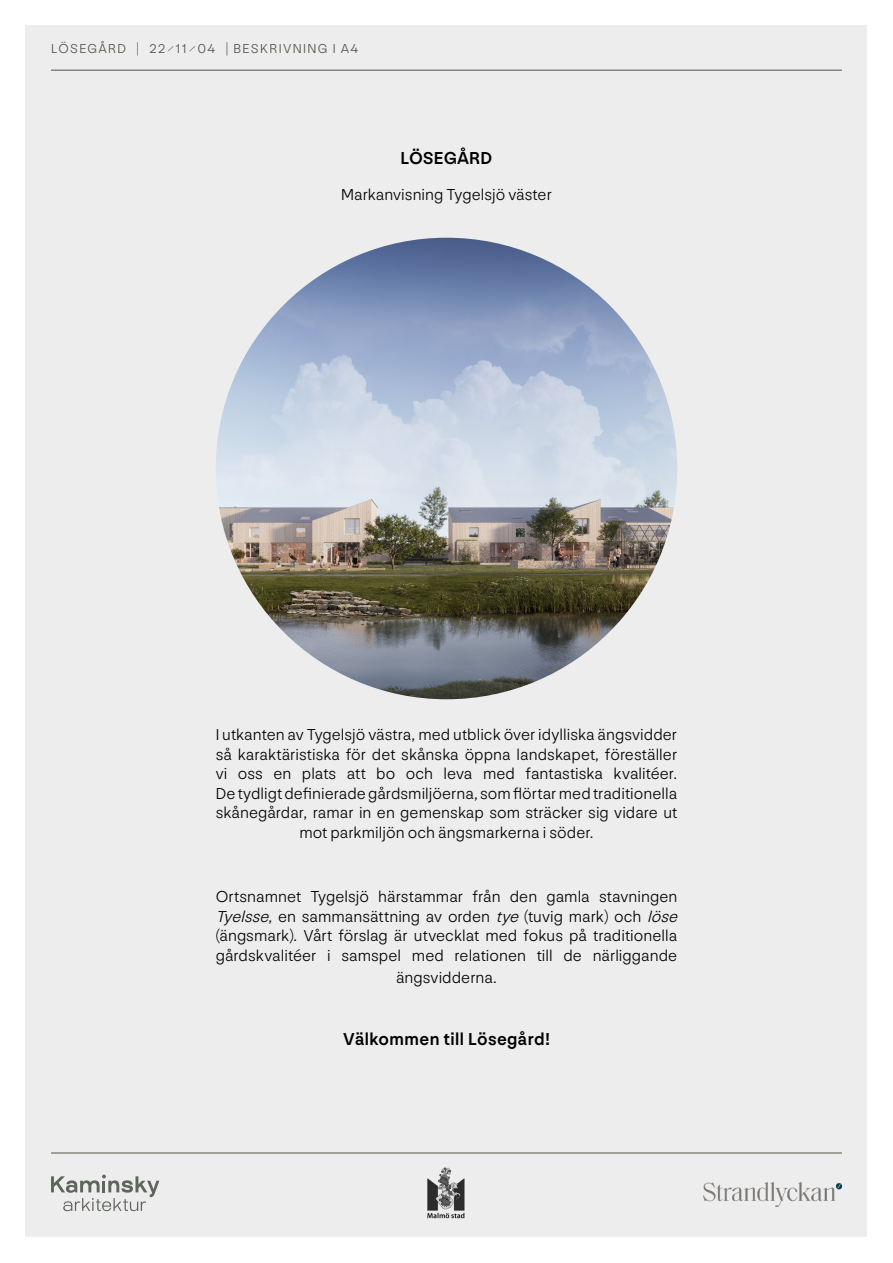
<style>
.page{position:relative;width:893px;height:1263px;background:#fff}
.page>*{position:absolute;margin:0;border:0;box-sizing:border-box;transform-origin:0 0}
.t1{font:500 18px "NN Nouvelle Grotesk";letter-spacing:.02em;color:#000}
.t2{font:300 16.5px/19.5px "NN Nouvelle Grotesk";letter-spacing:.005em;color:#000;text-align:center}
.t3{font:300 13.5px "NN Nouvelle Grotesk";letter-spacing:.1em;color:#4f5448}
.s1{font-style:italic}
</style>
<div class="page">
<div style="left:26px;top:26px;width:841px;height:1211px;background:#ededed"></div>
<img style="left:216px;top:238px;width:461px;height:461px;border-radius:231px">
<img style="left:427px;top:1167px;width:38px;height:52px">
<hr style="left:51px;top:70px;width:791px;height:1px;background:#4f5448">
<hr style="left:51px;top:1153px;width:791px;height:1px;background:#4f5448">
<svg style="left:51px;top:1174px;width:108px;height:37px"></svg>
<img style="left:704px;top:1182px;width:138px;height:25px">
<p class="t3" style="left:51px;top:39px;width:309px">LÖSEGÅRD | 22⁄11⁄04 | BESKRIVNING I A4</p>
<p class="t1" style="left:401px;top:146px;width:93px">LÖSEGÅRD</p>
<p class="t2" style="left:341px;top:185px;width:212px">Markanvisning Tygelsjö väster</p>
<p class="t2" style="left:216px;top:725px;width:463px">I utkanten av Tygelsjö västra, med utblick över idylliska ängsvidder så karaktäristiska för det skånska öppna landskapet, föreställer vi oss en plats att bo och leva med fantastiska kvalitéer.<br>De tydligt definierade gårdsmiljöerna, som flörtar med traditionella skånegårdar, ramar in en gemenskap som sträcker sig vidare ut mot parkmiljön och ängsmarkerna i söder.</p>
<p class="t2" style="left:216px;top:887px;width:469px;text-align:left">Ortsnamnet Tygelsjö härstammar från den gamla stavningen <span class="s1">Tyelsse</span>, en sammansättning av orden <span class="s1">tye</span>(tuvig mark) och <span class="s1">löse </span>(ängsmark). Vårt förslag är utvecklat med fokus på traditionella gårdskvalitéer i samspel med relationen till de närliggande</p>
<p class="t2" style="left:396px;top:968px;width:102px">ängsvidderna.</p>
<p class="t1" style="left:343px;top:1027px;width:208px">Välkommen till Lösegård!</p>
</div>
